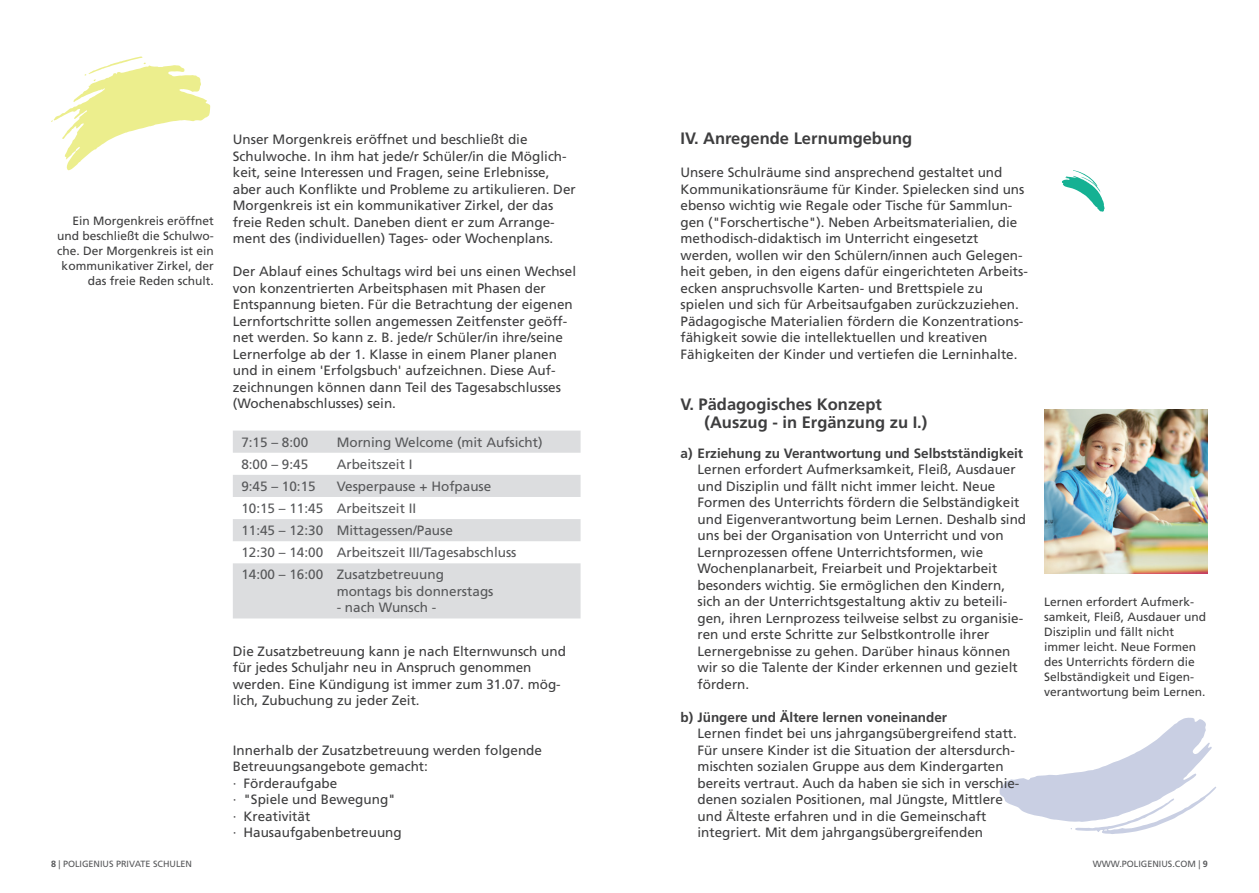
<style>
.page{position:relative;width:1259px;height:893px;background:#fff}
.page>*{position:absolute;margin:0;border:0;box-sizing:border-box;transform-origin:0 0}
.Headlines{font:700 16.5px/18px "Frutiger LT Pro";color:#3e3e3f}
.Lauftexte_Startabsat{font:700 16.5px "Frutiger LT Pro";color:#3e3e3f}
.Lauftexte_Startabsat-2{font:13.5px/16.5px "Frutiger LT Pro";color:#3e3e3f}
.t1{font:13.5px/16.5px "Frutiger LT Pro";color:#57585a}
.Lauftexte_Startabsat-3{font:700 13.5px "Frutiger LT Pro";color:#3e3e3f}
.Bildtexte_linksbündi{font:12px/15px "Frutiger LT Pro";color:#3e3e3f}
.Bildtexte_rechtsbünd{font:12px/15px "Frutiger LT Pro";color:#3e3e3f;text-align:right}
.t2{font:9px "Frutiger LT Pro";color:#57585a}
.s1{font-weight:700}
</style>
<div class="page">
<svg style="left:999px;top:717px;width:217px;height:117px"></svg>
<svg style="left:51px;top:56px;width:159px;height:114px"></svg>
<svg style="left:1062px;top:170px;width:42px;height:42px"></svg>
<img style="left:1044px;top:409px;width:164px;height:164px">
<svg style="left:233px;top:431px;width:347px;height:187px;fill:#dcdddf"></svg>
<p class="Bildtexte_rechtsbünd" style="left:57px;top:213px;width:158px">Ein Morgenkreis eröffnet und beschließt die Schulwo&shy;che. Der Morgenkreis ist ein kommunikativer Zirkel, der das freie Reden schult.</p>
<p class="Lauftexte_Startabsat-2" style="left:233px;top:131px;width:344px">Unser Morgenkreis eröffnet und beschließt die Schulwoche. In ihm hat jede/r Schüler/in die Möglich&shy;keit, seine Interessen und Fragen, seine Erlebnisse, aber auch Konflikte und Probleme zu artikulieren. Der Morgenkreis ist ein kommunikativer Zirkel, der das freie Reden schult. Daneben dient er zum Arrange&shy;ment des (individuellen) Tages- oder Wochenplans.</p>
<p class="Lauftexte_Startabsat-2" style="left:233px;top:263px;width:345px">Der Ablauf eines Schultags wird bei uns einen Wechsel von konzentrierten Arbeitsphasen mit Phasen der Entspannung bieten. Für die Betrachtung der eigenen Lernfortschritte sollen angemessen Zeitfenster geöff&shy;net werden. So kann z. B. jede/r Schüler/in ihre/seine Lernerfolge ab der 1. Klasse in einem Planer planen und in einem 'Erfolgsbuch' aufzeichnen. Diese Auf&shy;zeichnungen können dann Teil des Tagesabschlusses (Wochenabschlusses) sein.</p>
<p class="t1" style="left:241px;top:434px;width:68px">7:15 – 8:00</p>
<p class="t1" style="left:337px;top:434px;width:207px">Morning Welcome (mit Aufsicht)</p>
<p class="t1" style="left:241px;top:456px;width:68px">8:00 – 9:45</p>
<p class="t1" style="left:337px;top:456px;width:77px">Arbeitszeit I</p>
<p class="t1" style="left:241px;top:478px;width:76px">9:45 – 10:15</p>
<p class="t1" style="left:337px;top:478px;width:156px">Vesperpause + Hofpause</p>
<p class="t1" style="left:241px;top:500px;width:83px">10:15 – 11:45</p>
<p class="t1" style="left:337px;top:500px;width:81px">Arbeitszeit II</p>
<p class="t1" style="left:241px;top:522px;width:83px">11:45 – 12:30</p>
<p class="t1" style="left:337px;top:522px;width:118px">Mittagessen/Pause</p>
<p class="t1" style="left:241px;top:544px;width:83px">12:30 – 14:00</p>
<p class="t1" style="left:337px;top:544px;width:181px">Arbeitszeit III/Tagesabschluss</p>
<p class="t1" style="left:241px;top:567px;width:83px">14:00 – 16:00</p>
<p class="t1" style="left:337px;top:567px;width:158px">Zusatzbetreuung montags bis donnerstags</p>
<p class="t1" style="left:337px;top:600px;width:101px">- nach Wunsch -</p>
<p class="Lauftexte_Startabsat-2" style="left:233px;top:643px;width:335px">Die Zusatzbetreuung kann je nach Elternwunsch und für jedes Schuljahr neu in Anspruch genommen werden. Eine Kündigung ist immer zum 31.07. mög&shy;lich, Zubuchung zu jeder Zeit.</p>
<p class="Lauftexte_Startabsat-2" style="left:233px;top:742px;width:311px">Innerhalb der Zusatzbetreuung werden folgende<br>Betreuungsangebote gemacht:</p>
<p class="Lauftexte_Startabsat-2" style="left:233px;top:775px;width:106px">· Förderaufgabe</p>
<p class="Lauftexte_Startabsat-2" style="left:233px;top:791px;width:164px">· "Spiele und Bewegung"</p>
<p class="Lauftexte_Startabsat-2" style="left:233px;top:808px;width:79px">· Kreativität</p>
<p class="Lauftexte_Startabsat-2" style="left:233px;top:824px;width:170px">· Hausaufgabenbetreuung</p>
<p class="Lauftexte_Startabsat" style="left:680px;top:129px;width:233px">IV. Anregende Lernumgebung</p>
<p class="Lauftexte_Startabsat-2" style="left:680px;top:164px;width:349px">Unsere Schulräume sind ansprechend gestaltet und Kommunikationsräume für Kinder. Spielecken sind uns ebenso wichtig wie Regale oder Tische für Sammlun&shy;gen ("Forschertische"). Neben Arbeitsmaterialien, die methodisch-didaktisch im Unterricht eingesetzt werden, wollen wir den Schülern/innen auch Gelegen&shy;heit geben, in den eigens dafür eingerichteten Arbeits&shy;ecken anspruchsvolle Karten- und Brettspiele zu spielen und sich für Arbeitsaufgaben zurückzuziehen.<br>Pädagogische Materialien fördern die Konzentrations&shy;fähigkeit sowie die intellektuellen und kreativen Fähigkeiten der Kinder und vertiefen die Lerninhalte.</p>
<p class="Headlines" style="left:704px;top:395px;width:224px;text-indent:-24px">V. Pädagogisches Konzept (Auszug - in Ergänzung zu I.)</p>
<p class="Lauftexte_Startabsat-3" style="left:680px;top:445px;width:344px">a) Erziehung zu Verantwortung und Selbstständigkeit</p>
<p class="Lauftexte_Startabsat-2" style="left:697px;top:461px;width:330px">Lernen erfordert Aufmerksamkeit, Fleiß, Ausdauer und Disziplin und fällt nicht immer leicht. Neue Formen des Unterrichts fördern die Selbständigkeit und Eigenverantwortung beim Lernen. Deshalb sind uns bei der Organisation von Unterricht und von Lernprozessen offene Unterrichtsformen, wie Wochenplanarbeit, Freiarbeit und Projektarbeit besonders wichtig. Sie ermöglichen den Kindern, sich an der Unterrichtsgestaltung aktiv zu beteili&shy;gen, ihren Lernprozess teilweise selbst zu organisie&shy;ren und erste Schritte zur Selbstkontrolle ihrer Lernergebnisse zu gehen. Darüber hinaus können wir so die Talente der Kinder erkennen und gezielt fördern.</p>
<p class="Lauftexte_Startabsat-3" style="left:680px;top:709px;width:268px">b) Jüngere und Ältere lernen voneinander</p>
<p class="Lauftexte_Startabsat-2" style="left:697px;top:725px;width:323px">Lernen findet bei uns jahrgangsübergreifend statt.<br>Für unsere Kinder ist die Situation der altersdurch&shy;mischten sozialen Gruppe aus dem Kindergarten bereits vertraut. Auch da haben sie sich in verschie&shy;denen sozialen Positionen, mal Jüngste, Mittlere und Älteste erfahren und in die Gemeinschaft integriert. Mit dem jahrgangsübergreifenden</p>
<p class="Bildtexte_linksbündi" style="left:1044px;top:595px;width:164px">Lernen erfordert Aufmerk&shy;samkeit, Fleiß, Ausdauer und<br>Disziplin und fällt nicht immer leicht. Neue Formen des Unterrichts fördern die<br>Selbständigkeit und Eigen&shy;verantwortung beim Lernen.</p>
<p class="t2" style="left:51px;top:858px;width:143px"><span class="s1">8</span> | POLIGENIUS PRIVATE SCHULEN</p>
<p class="t2" style="left:1093px;top:858px;width:117px">WWW.POLIGENIUS.COM | <span class="s1">9</span></p>
</div>
